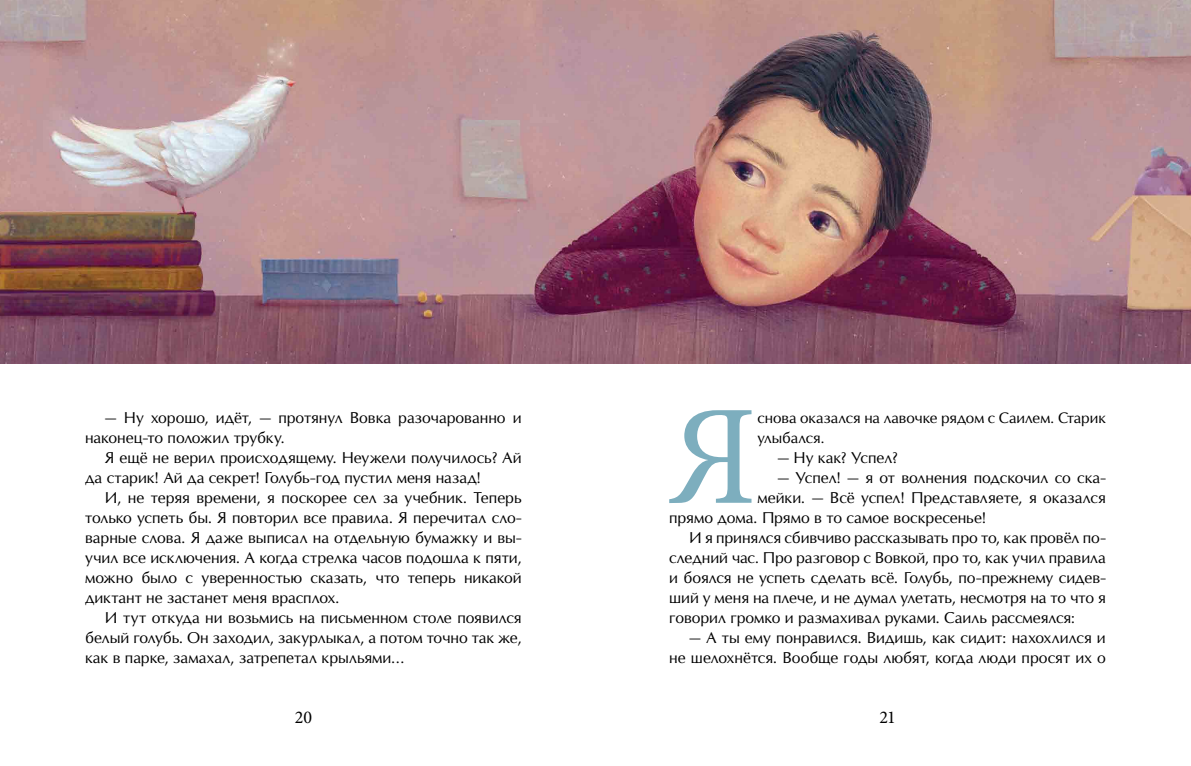
<style>
.page{position:relative;width:1191px;height:766px;background:#fff}
.page>*{position:absolute;margin:0;border:0;box-sizing:border-box;transform-origin:0 0}
.t1{font:142.3px "Minion Pro";color:#7daebe}
.t2{font:18px "Minion Pro";color:#000}
.t3{font:15px/20px "Opium New";letter-spacing:-.005em;color:#000}
.t4{font:14.5px/20px "Opium New";color:#000}
</style>
<div class="page">
<img style="left:0;top:0;width:1191px;height:364px">
<p class="t3" style="left:85px;top:407px;width:438px;text-indent:20px">— Ну хорошо, идёт, — протянул Вовка разочарованно и наконец-то положил трубку.</p>
<p class="t3" style="left:85px;top:447px;width:438px;text-indent:20px">Я ещё не верил происходящему. Неужели получилось? Ай да старик! Ай да секрет! Голубь-год пустил меня назад!</p>
<p class="t3" style="left:85px;top:487px;width:438px;text-align:justify;text-indent:20px">И, не теряя времени, я поскорее сел за учебник. Теперь только успеть бы. Я повторил все правила. Я перечитал сло&shy;варные слова. Я даже выписал на отдельную бумажку и вы&shy;учил все исключения. А когда стрелка часов подошла к пяти, можно было с уверенностью сказать, что теперь никакой диктант не застанет меня врасплох.</p>
<p class="t3" style="left:85px;top:607px;width:438px;text-align:justify;text-indent:20px">И тут откуда ни возьмись на письменном столе появился белый голубь. Он заходил, закурлыкал, а потом точно так же, как в парке, замахал, затрепетал крыльями…</p>
<h1 class="t1" style="left:667px;top:362px;width:84px">Я</h1>
<p class="t4" style="left:757px;top:407px;width:350px">снова оказался на лавочке рядом с Саилем. Старик улыбался.</p>
<p class="t3" style="left:777px;top:447px;width:122px">— Ну как? Успел?</p>
<p class="t3" style="left:777px;top:467px;width:330px">— Успел! — я от волнения подскочил со ска-</p>
<p class="t3" style="left:757px;top:487px;width:350px">мейки. — Всё успел! Представляете, я оказался</p>
<p class="t3" style="left:669px;top:507px;width:318px">прямо дома. Прямо в то самое воскресенье!</p>
<p class="t3" style="left:689px;top:527px;width:418px">И я принялся сбивчиво рассказывать про то, как провёл по-</p>
<p class="t3" style="left:669px;top:547px;width:438px">следний час. Про разговор с Вовкой, про то, как учил правила</p>
<p class="t3" style="left:669px;top:567px;width:438px">и боялся не успеть сделать всё. Голубь, по-прежнему сидев-</p>
<p class="t3" style="left:669px;top:587px;width:438px">ший у меня на плече, и не думал улетать, несмотря на то что я</p>
<p class="t3" style="left:669px;top:607px;width:407px">говорил громко и размахивал руками. Саиль рассмеялся:</p>
<p class="t3" style="left:669px;top:627px;width:438px;text-align:right">— А ты ему понравился. Видишь, как сидит: нахохлился и не шелохнётся. Вообще годы любят, когда люди просят их о</p>
<p class="t2" style="left:295px;top:705px;width:19px">20</p>
<p class="t2" style="left:879px;top:705px;width:18px">21</p>
</div>
